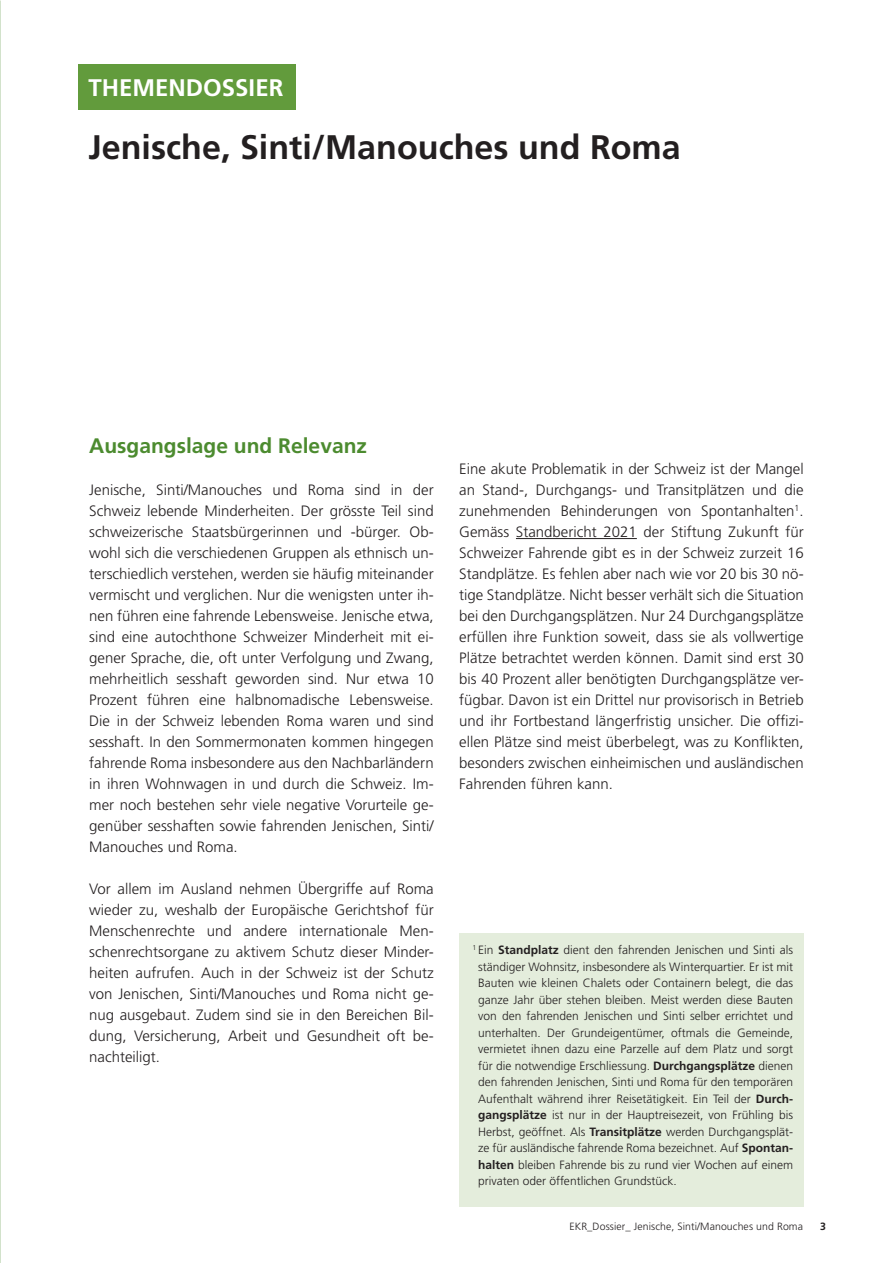
<style>
.page{position:relative;width:893px;height:1263px;background:#fff}
.page>*{position:absolute;margin:0;border:0;box-sizing:border-box;transform-origin:0 0}
.t1{font:700 34.05px "Frutiger LT Std";color:#231f20}
.t2{font:700 24px "Frutiger LT Std";color:#fff}
.t3{font:700 21px "Frutiger LT Std";color:#4c8b2f}
.t4{font:300 15px/21px "Frutiger LT Std";color:#231f20;text-align:justify}
.t5{font:300 12px/16.5px "Frutiger LT Std";color:#231f20;text-align:justify}
.t6{font:300 10.5px "Frutiger LT Std";letter-spacing:.01em;color:#231f20}
.t7{font:700 10.5px "Frutiger LT Std";color:#231f20}
.s1{font-weight:700}
</style>
<div class="page">
<hr style="left:516px;top:538px;width:121px;height:1px;background:#231f20">
<div style="left:78px;top:65px;width:217px;height:45px;background:#629b3c"></div>
<div style="left:459px;top:933px;width:345px;height:273px;background:#e4eddc"></div>
<h2 class="t2" style="left:89px;top:74px;width:196px">THEMENDOSSIER</h2>
<h1 class="t1" style="left:89px;top:127px;width:594px">Jenische, Sinti/Manouches und Roma</h1>
<h3 class="t3" style="left:89px;top:433px;width:279px">Ausgangslage und Relevanz</h3>
<p class="t4" style="left:89px;top:480px;width:346px">Jenische, Sinti/Manouches und Roma sind in der Schweiz lebende Minderheiten. Der grösste Teil sind schweizerische Staatsbürgerinnen und -bürger. Ob&shy;wohl sich die verschiedenen Gruppen als ethnisch un&shy;terschiedlich verstehen, werden sie häufig miteinander vermischt und verglichen. Nur die wenigsten unter ih&shy;nen führen eine fahrende Lebensweise. Jenische etwa, sind eine autochthone Schweizer Minderheit mit ei&shy;gener Sprache, die, oft unter Verfolgung und Zwang, mehrheitlich sesshaft geworden sind. Nur etwa 10<br>Prozent führen eine halbnomadische Lebensweise.<br>Die in der Schweiz lebenden Roma waren und sind sesshaft. In den Sommermonaten kommen hingegen fahrende Roma insbesondere aus den Nachbarländern in ihren Wohnwagen in und durch die Schweiz. Im&shy;mer noch bestehen sehr viele negative Vorurteile ge&shy;genüber sesshaften sowie fahrenden Jenischen, Sinti/ Manouches und Roma.</p>
<p class="t4" style="left:89px;top:879px;width:346px">Vor allem im Ausland nehmen Übergriffe auf Roma wieder zu, weshalb der Europäische Gerichtshof für Menschenrechte und andere internationale Men&shy;schenrechtsorgane zu aktivem Schutz dieser Minder&shy;heiten aufrufen. Auch in der Schweiz ist der Schutz von Jenischen, Sinti/Manouches und Roma nicht ge&shy;nug ausgebaut. Zudem sind sie in den Bereichen Bil&shy;dung, Versicherung, Arbeit und Gesundheit oft be&shy;nachteiligt.</p>
<p class="t4" style="left:459px;top:459px;width:346px">Eine akute Problematik in der Schweiz ist der Mangel an Stand-, Durchgangs- und Transitplätzen und die zunehmenden Behinderungen von Spontanhalten<sup>1</sup>.<br>Gemäss Standbericht 2021 der Stiftung Zukunft für Schweizer Fahrende gibt es in der Schweiz zurzeit 16<br>Standplätze. Es fehlen aber nach wie vor 20 bis 30 nö&shy;tige Standplätze. Nicht besser verhält sich die Situation bei den Durchgangsplätzen. Nur 24 Durchgangsplätze erfüllen ihre Funktion soweit, dass sie als vollwertige Plätze betrachtet werden können. Damit sind erst 30 bis 40 Prozent aller benötigten Durchgangsplätze ver&shy;fügbar. Davon ist ein Drittel nur provisorisch in Betrieb und ihr Fortbestand längerfristig unsicher. Die offizi&shy;ellen Plätze sind meist überbelegt, was zu Konflikten, besonders zwischen einheimischen und ausländischen Fahrenden führen kann.</p>
<p class="t5" style="left:478px;top:942px;width:316px;text-indent:-6px"><sup>1</sup> Ein <span class="s1">Standplatz</span> dient den fahrenden Jenischen und Sinti als ständiger Wohnsitz, insbesondere als Winterquartier. Er ist mit Bauten wie kleinen Chalets oder Containern belegt, die das ganze Jahr über stehen bleiben. Meist werden diese Bauten von den fahrenden Jenischen und Sinti selber errichtet und unterhalten. Der Grundeigentümer, oftmals die Gemeinde, vermietet ihnen dazu eine Parzelle auf dem Platz und sorgt für die notwendige Erschliessung. <span class="s1">Durchgangsplätze</span> dienen den fahrenden Jenischen, Sinti und Roma für den temporären Aufenthalt während ihrer Reisetätigkeit. Ein Teil der <span class="s1">Durch&shy;gangsplätze</span> ist nur in der Hauptreisezeit, von Frühling bis Herbst, geöffnet. Als <span class="s1">Transitplätze</span> werden Durchgangsplät&shy;ze für ausländische fahrende Roma bezeichnet. Auf <span class="s1">Spontan&shy;halten</span> bleiben Fahrende bis zu rund vier Wochen auf einem privaten oder öffentlichen Grundstück.</p>
<p class="t6" style="left:569px;top:1220px;width:235px">EKR_Dossier_ Jenische, Sinti/Manouches und Roma</p>
<p class="t7" style="left:820px;top:1220px;width:7px">3</p>
</div>
